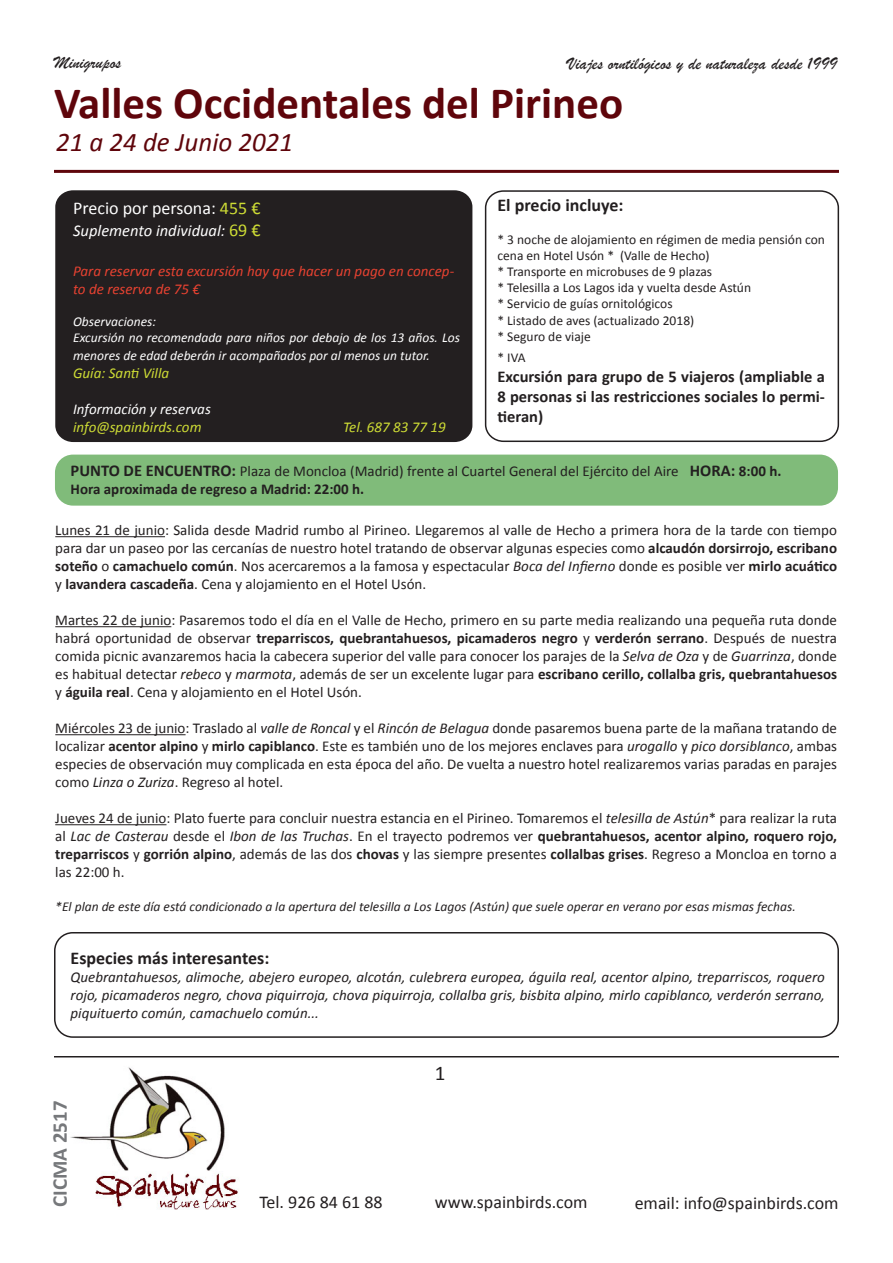
<style>
.page{position:relative;width:893px;height:1263px;background:#fff}
.page>*{position:absolute;margin:0;border:0;box-sizing:border-box;transform-origin:0 0}
.t1{font:700 45px "Calibri";color:#5f050b}
.t2{font:italic 27px "Calibri";color:#5f050b}
.t3{font:700 21px "Calibri";color:#76787b}
.t4{font:21px "Calibri";color:#231f20}
.t5{font:18px "Calibri";color:#231f20}
.t6{font:18px "Brush Script";color:#231f20}
.t7{font:700 18px "Calibri";color:#231f20}
.t8{font:18px "Calibri";color:#fff}
.t9{font:700 16.5px/19.8px "Calibri";color:#231f20;text-align:justify}
.t10{font:italic 16.5px "Calibri";color:#fff}
.t11{font:15px/18px "Calibri";color:#231f20;text-align:justify}
.t12{font:italic 15px/18px "Calibri";color:#231f20;text-align:justify}
.t13{font:italic 15px/18px "Calibri";color:#e74231}
.t14{font:italic 15px "Calibri";color:#cedc35}
.t15{font:700 15px "Calibri";color:#231f20}
.t16{font:italic 15px "Calibri";color:#fff}
.t17{font:13.5px/16.2px "Calibri";color:#231f20}
.t18{font:italic 13.5px/18px "Calibri";color:#fff}
.t19{font:italic 13.5px "Calibri";color:#231f20}
.s1{color:#cedc35}
.s2{font-style:normal;font-size:18px;color:#cedc35}
.s3{font-weight:700;font-size:16.5px}
.s4{font-weight:700}
.s5{font-style:italic}
</style>
<div class="page">
<hr style="left:54px;top:170px;width:785px;height:3px;background:#5f050b">
<img style="left:70px;top:1067px;width:169px;height:143px">
<hr style="left:54px;top:1056px;width:785px;height:1px;background:#231f20">
<div style="left:55px;top:190px;width:417px;height:252px;background:#231f20;border-radius:17px"></div>
<div style="left:485px;top:190px;width:354px;height:252px;border:2px solid #231f20;border-radius:17px"></div>
<hr style="left:55px;top:536px;width:110px;height:1px;background:#231f20">
<hr style="left:55px;top:626px;width:116px;height:1px;background:#231f20">
<hr style="left:55px;top:734px;width:131px;height:1px;background:#231f20">
<hr style="left:55px;top:824px;width:111px;height:1px;background:#231f20">
<div style="left:55px;top:455px;width:783px;height:51px;background:#80bb7a;border-radius:18px"></div>
<div style="left:54px;top:932px;width:785px;height:106px;border:2px solid #231f20;border-radius:18px"></div>
<p class="t6" style="left:54px;top:51px;width:69px">Minigrupos</p>
<p class="t6" style="left:568px;top:52px;width:270px">Viajes orntilógicos y de naturaleza desde 1999</p>
<p class="t1" style="left:54px;top:75px;width:571px">Valles Occidentales del Pirineo</p>
<p class="t2" style="left:56px;top:125px;width:239px">21 a 24 de Junio 2021</p>
<p class="t8" style="left:73px;top:197px;width:189px">Precio por persona: <span class="s1">455 €</span></p>
<p class="t10" style="left:73px;top:220px;width:189px">Suplemento individual: <span class="s2">69 €</span></p>
<p class="t13" style="left:73px;top:261px;width:383px">Para reservar esta excursión hay que hacer un pago en concep&shy;to de reserva de 75 €</p>
<p class="t18" style="left:73px;top:312px;width:85px">Observaciones:</p>
<p class="t18" style="left:73px;top:328px;width:388px">Excursión no recomendada para niños por debajo de los 13 años. Los menores de edad deberán ir acompañados por al menos un tutor.</p>
<p class="t14" style="left:73px;top:364px;width:98px">Guía: Santi Villa</p>
<p class="t16" style="left:73px;top:400px;width:139px">Información y reservas</p>
<p class="t14" style="left:73px;top:418px;width:130px">info@spainbirds.com</p>
<p class="t14" style="left:343px;top:418px;width:104px">Tel. 687 83 77 19</p>
<p class="t7" style="left:497px;top:194px;width:127px">El precio incluye:</p>
<p class="t17" style="left:497px;top:230px;width:329px">* 3 noche de alojamiento en régimen de media pensión con cena en Hotel Usón * (Valle de Hecho)</p>
<p class="t17" style="left:497px;top:263px;width:216px">* Transporte en microbuses de 9 plazas</p>
<p class="t17" style="left:497px;top:279px;width:255px">* Telesilla a Los Lagos ida y vuelta desde Astún</p>
<p class="t17" style="left:497px;top:295px;width:177px">* Servicio de guías ornitológicos</p>
<p class="t17" style="left:497px;top:311px;width:198px">* Listado de aves (actualizado 2018)</p>
<p class="t17" style="left:497px;top:328px;width:95px">* Seguro de viaje</p>
<p class="t17" style="left:497px;top:349px;width:30px">* IVA</p>
<p class="t9" style="left:497px;top:366px;width:329px">Excursión para grupo de 5 viajeros (ampliable a 8 personas si las restricciones sociales lo permi&shy;tieran)</p>
<p class="t11" style="left:71px;top:462px;width:712px"><span class="s3">PUNTO DE ENCUENTRO:</span> Plaza de Moncloa (Madrid) frente al Cuartel General del Ejército del Aire <span class="s3">HORA:</span> <span class="s4">8:00 h.</span></p>
<p class="t15" style="left:71px;top:480px;width:295px">Hora aproximada de regreso a Madrid: 22:00 h.</p>
<p class="t11" style="left:55px;top:520px;width:783px">Lunes 21 de junio: Salida desde Madrid rumbo al Pirineo. Llegaremos al valle de Hecho a primera hora de la tarde con tiempo para dar un paseo por las cercanías de nuestro hotel tratando de observar algunas especies como <span class="s4">alcaudón dorsirrojo, escribano soteño</span> o <span class="s4">camachuelo común</span>. Nos acercaremos a la famosa y espectacular <span class="s5">Boca del Infierno</span> donde es posible ver <span class="s4">mirlo acuático </span>y <span class="s4">lavandera cascadeña</span>. Cena y alojamiento en el Hotel Usón.</p>
<p class="t11" style="left:55px;top:610px;width:783px">Martes 22 de junio: Pasaremos todo el día en el Valle de Hecho, primero en su parte media realizando una pequeña ruta donde habrá oportunidad de observar <span class="s4">treparriscos, quebrantahuesos, picamaderos negro</span> y <span class="s4">verderón serrano</span>. Después de nuestra comida picnic avanzaremos hacia la cabecera superior del valle para conocer los parajes de la <span class="s5">Selva de Oza</span> y de <span class="s5">Guarrinza</span>, donde es habitual detectar <span class="s5">rebeco</span> y <span class="s5">marmota</span>, además de ser un excelente lugar para <span class="s4">escribano cerillo, collalba gris, quebrantahuesos </span>y <span class="s4">águila real</span>. Cena y alojamiento en el Hotel Usón.</p>
<p class="t11" style="left:55px;top:718px;width:783px">Miércoles 23 de junio: Traslado al <span class="s5">valle de Roncal</span> y el <span class="s5">Rincón de Belagua</span> donde pasaremos buena parte de la mañana tratando de localizar <span class="s4">acentor alpino</span> y <span class="s4">mirlo capiblanco</span>. Este es también uno de los mejores enclaves para <span class="s5">urogallo</span> y <span class="s5">pico dorsiblanco</span>, ambas especies de observación muy complicada en esta época del año. De vuelta a nuestro hotel realizaremos varias paradas en parajes como <span class="s5">Linza o Zuriza</span>. Regreso al hotel.</p>
<p class="t11" style="left:55px;top:808px;width:783px">Jueves 24 de junio: Plato fuerte para concluir nuestra estancia en el Pirineo. Tomaremos el <span class="s5">telesilla de Astún</span>* para realizar la ruta al <span class="s5">Lac de Casterau</span> desde el <span class="s5">Ibon de las Truchas</span>. En el trayecto podremos ver <span class="s4">quebrantahuesos, acentor alpino, roquero rojo, treparriscos</span> y <span class="s4">gorrión alpino</span>, además de las dos <span class="s4">chovas</span> y las siempre presentes <span class="s4">collalbas grises</span>. Regreso a Moncloa en torno a las 22:00 h.</p>
<p class="t19" style="left:55px;top:898px;width:742px">*El plan de este día está condicionado a la apertura del telesilla a Los Lagos (Astún) que suele operar en verano por esas mismas fechas.</p>
<p class="t7" style="left:71px;top:947px;width:200px">Especies más interesantes:</p>
<p class="t12" style="left:71px;top:967px;width:756px">Quebrantahuesos, alimoche, abejero europeo, alcotán, culebrera europea, águila real, acentor alpino, treparriscos, roquero rojo, picamaderos negro, chova piquirroja, chova piquirroja, collalba gris, bisbita alpino, mirlo capiblanco, verderón serrano, piquituerto común, camachuelo común...</p>
<p class="t3" style="left:47px;top:1207px;width:108px;rotate:-90deg">CICMA 2517</p>
<p class="t4" style="left:435px;top:1060px;width:12px">1</p>
<p class="t5" style="left:259px;top:1191px;width:125px">Tel. 926 84 61 88</p>
<p class="t5" style="left:435px;top:1191px;width:154px">www.spainbirds.com</p>
<p class="t5" style="left:635px;top:1191px;width:205px">email: info@spainbirds.com</p>
</div>
